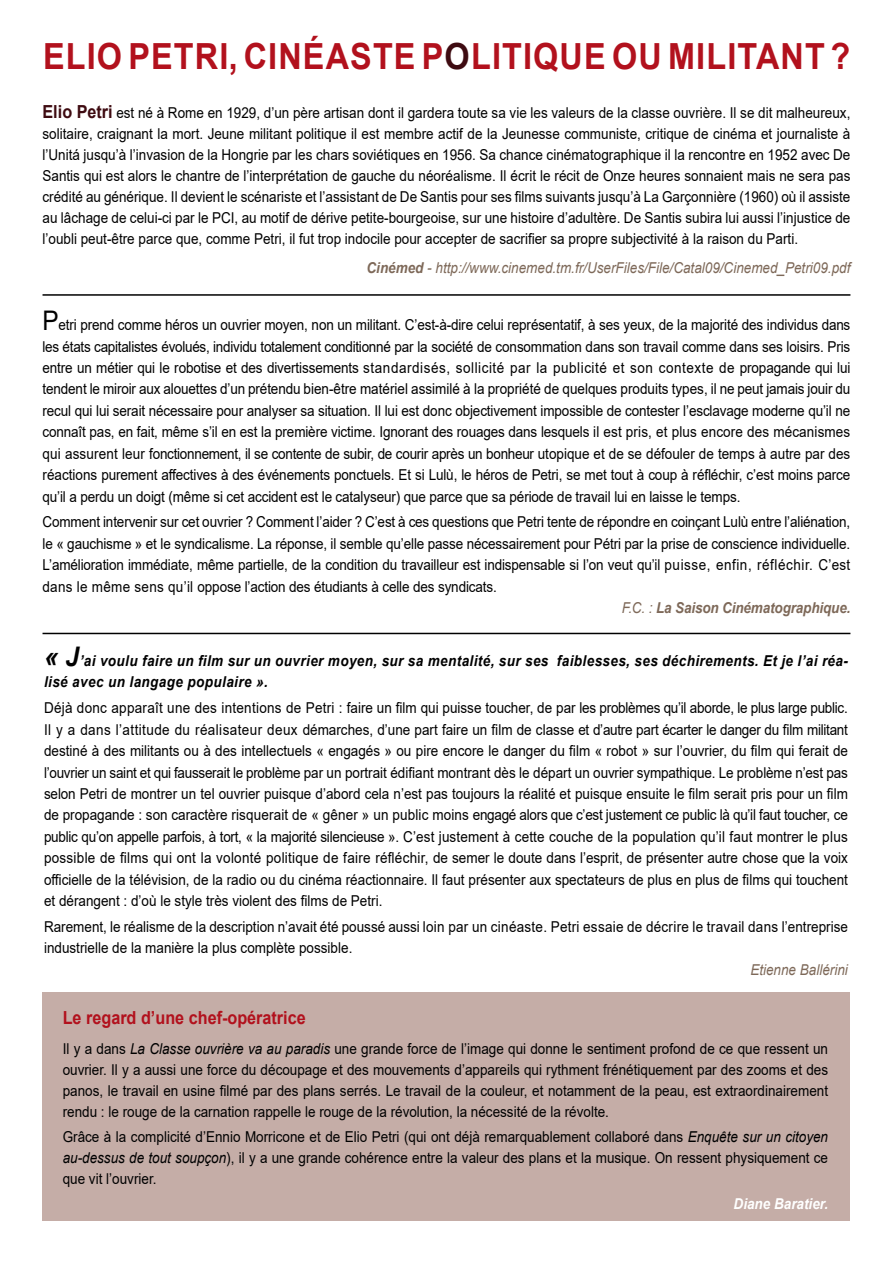
<style>
.page{position:relative;width:893px;height:1263px;background:#fff}
.page>*{position:absolute;margin:0;border:0;box-sizing:border-box;transform-origin:0 0}
.t1{font:700 36px "Arial";letter-spacing:.035em;color:#b2111d;scale:.9 1}
.t2{font:700 18px "Arial";color:#b2111d;scale:.9 1}
.t3{font:15px/21.5px "Arial";letter-spacing:-.01em;color:#000;text-align:justify;scale:.9 1}
.t4{font:italic 700 15px/21.5px "Arial";letter-spacing:.03em;color:#000;scale:.9 1}
.t5{font:italic 15px "Arial";color:#7e6959;scale:.9 1}
.t6{font:italic 700 15px "Arial";letter-spacing:-.01em;color:#7e6959;scale:.9 1}
.t7{font:italic 700 15px "Arial";color:#fff;scale:.9 1}
.s1{color:#3e0b11}
.s2{font-weight:700;font-size:18px;color:#3e0b11}
.s3{font-weight:700}
.s4{font-size:27px}
.s5{font-weight:400}
.s6{font-style:italic}
</style>
<div class="page">
<div style="left:43px;top:992px;width:807px;height:228px;background:#c5ada7"></div>
<hr style="left:43px;top:294px;width:807px;height:2px;background:#000">
<hr style="left:43px;top:633px;width:807px;height:1px;background:#000">
<h1 class="t1" style="left:43px;top:31px;width:898px">ELIO PETRI, CINÉASTE P<span class="s1">O</span>LITIQUE OU MILITANT ?</h1>
<p class="t3" style="left:43px;top:102px;width:899px;line-height:21px"><span class="s2">Elio Petri</span> est né à Rome en 1929, d’un père artisan dont il gardera toute sa vie les valeurs de la classe ouvrière. Il se dit malheureux, solitaire, craignant la mort. Jeune militant politique il est membre actif de la Jeunesse communiste, critique de cinéma et journaliste à l’Unitá jusqu’à l’invasion de la Hongrie par les chars soviétiques en 1956. Sa chance cinématographique il la rencontre en 1952 avec De Santis qui est alors le chantre de l’interprétation de gauche du néoréalisme. Il écrit le récit de Onze heures sonnaient mais ne sera pas crédité au générique. Il devient le scénariste et l’assistant de De Santis pour ses films suivants jusqu’à La Garçonnière (1960) où il assiste au lâchage de celui-ci par le PCI, au motif de dérive petite-bourgeoise, sur une histoire d’adultère. De Santis subira lui aussi l’injustice de l’oubli peut-être parce que, comme Petri, il fut trop indocile pour accepter de sacrifier sa propre subjectivité à la raison du Parti.</p>
<p class="t5" style="left:366px;top:258px;width:539px"><span class="s3">Cinémed</span> - http://www.cinemed.tm.fr/UserFiles/File/Catal09/Cinemed_Petri09.pdf</p>
<p class="t3" style="left:43px;top:314px;width:899px"><span class="s4">P</span>etri prend comme héros un ouvrier moyen, non un militant. C’est-à-dire celui représentatif, à ses yeux, de la majorité des individus dans les états capitalistes évolués, individu totalement conditionné par la société de consommation dans son travail comme dans ses loisirs. Pris entre un métier qui le robotise et des divertissements standardisés, sollicité par la publicité et son contexte de propagande qui lui tendent le miroir aux alouettes d’un prétendu bien-être matériel assimilé à la propriété de quelques produits types, il ne peut jamais jouir du recul qui lui serait nécessaire pour analyser sa situation. Il lui est donc objectivement impossible de contester l’esclavage moderne qu’il ne connaît pas, en fait, même s’il en est la première victime. Ignorant des rouages dans lesquels il est pris, et plus encore des mécanismes qui assurent leur fonctionnement, il se contente de subir, de courir après un bonheur utopique et de se défouler de temps à autre par des réactions purement affectives à des événements ponctuels. Et si Lulù, le héros de Petri, se met tout à coup à réfléchir, c’est moins parce qu’il a perdu un doigt (même si cet accident est le catalyseur) que parce que sa période de travail lui en laisse le temps.</p>
<p class="t3" style="left:43px;top:511px;width:899px">Comment intervenir sur cet ouvrier ? Comment l’aider ? C’est à ces questions que Petri tente de répondre en coinçant Lulù entre l’aliénation,</p>
<p class="t3" style="left:43px;top:533px;width:899px">le « gauchisme » et le syndicalisme. La réponse, il semble qu’elle passe nécessairement pour Pétri par la prise de conscience individuelle.</p>
<p class="t3" style="left:43px;top:554px;width:899px">L’amélioration immédiate, même partielle, de la condition du travailleur est indispensable si l’on veut qu’il puisse, enfin, réfléchir. C’est</p>
<p class="t3" style="left:43px;top:576px;width:506px">dans le même sens qu’il oppose l’action des étudiants à celle des syndicats.</p>
<p class="t6" style="left:622px;top:598px;width:255px"><span class="s5">F.C. :</span> La Saison Cinématographique.</p>
<p class="t4" style="left:44px;top:650px;width:895px"><span class="s4">« J</span>’ai voulu faire un film sur un ouvrier moyen, sur sa mentalité, sur ses faiblesses, ses déchirements. Et je l’ai réa&shy;lisé avec un langage populaire ».</p>
<p class="t3" style="left:44px;top:697px;width:895px">Déjà donc apparaît une des intentions de Petri : faire un film qui puisse toucher, de par les problèmes qu’il aborde, le plus large public.<br>Il y a dans l’attitude du réalisateur deux démarches, d’une part faire un film de classe et d’autre part écarter le danger du film militant destiné à des militants ou à des intellectuels « engagés » ou pire encore le danger du film « robot » sur l’ouvrier, du film qui ferait de l’ouvrier un saint et qui fausserait le problème par un portrait édifiant montrant dès le départ un ouvrier sympathique. Le problème n’est pas selon Petri de montrer un tel ouvrier puisque d’abord cela n’est pas toujours la réalité et puisque ensuite le film serait pris pour un film de propagande : son caractère risquerait de « gêner » un public moins engagé alors que c’est justement ce public là qu’il faut toucher, ce public qu’on appelle parfois, à tort, « la majorité silencieuse ». C’est justement à cette couche de la population qu’il faut montrer le plus possible de films qui ont la volonté politique de faire réfléchir, de semer le doute dans l’esprit, de présenter autre chose que la voix officielle de la télévision, de la radio ou du cinéma réactionnaire. Il faut présenter aux spectateurs de plus en plus de films qui touchent et dérangent : d’où le style très violent des films de Petri.</p>
<p class="t3" style="left:44px;top:916px;width:895px">Rarement, le réalisme de la description n’avait été poussé aussi loin par un cinéaste. Petri essaie de décrire le travail dans l’entreprise industrielle de la manière la plus complète possible.</p>
<p class="t5" style="left:750px;top:960px;width:110px">Etienne Ballérini</p>
<p class="t2" style="left:63px;top:1005px;width:272px">Le regard d’une chef-opératrice</p>
<p class="t3" style="left:63px;top:1038px;width:852px;line-height:21px">Il y a dans <span class="s6">La Classe ouvrière va au paradis</span> une grande force de l’image qui donne le sentiment profond de ce que ressent un ouvrier. Il y a aussi une force du découpage et des mouvements d’appareils qui rythment frénétiquement par des zooms et des panos, le travail en usine filmé par des plans serrés. Le travail de la couleur, et notamment de la peau, est extraordinairement rendu : le rouge de la carnation rappelle le rouge de la révolution, la nécessité de la révolte.</p>
<p class="t3" style="left:63px;top:1126px;width:852px;line-height:21px">Grâce à la complicité d’Ennio Morricone et de Elio Petri (qui ont déjà remarquablement collaboré dans <span class="s6">Enquête sur un citoyen au-dessus de tout soupçon</span>), il y a une grande cohérence entre la valeur des plans et la musique. On ressent physiquement ce que vit l’ouvrier.</p>
<p class="t7" style="left:734px;top:1194px;width:107px">Diane Baratier.</p>
</div>
